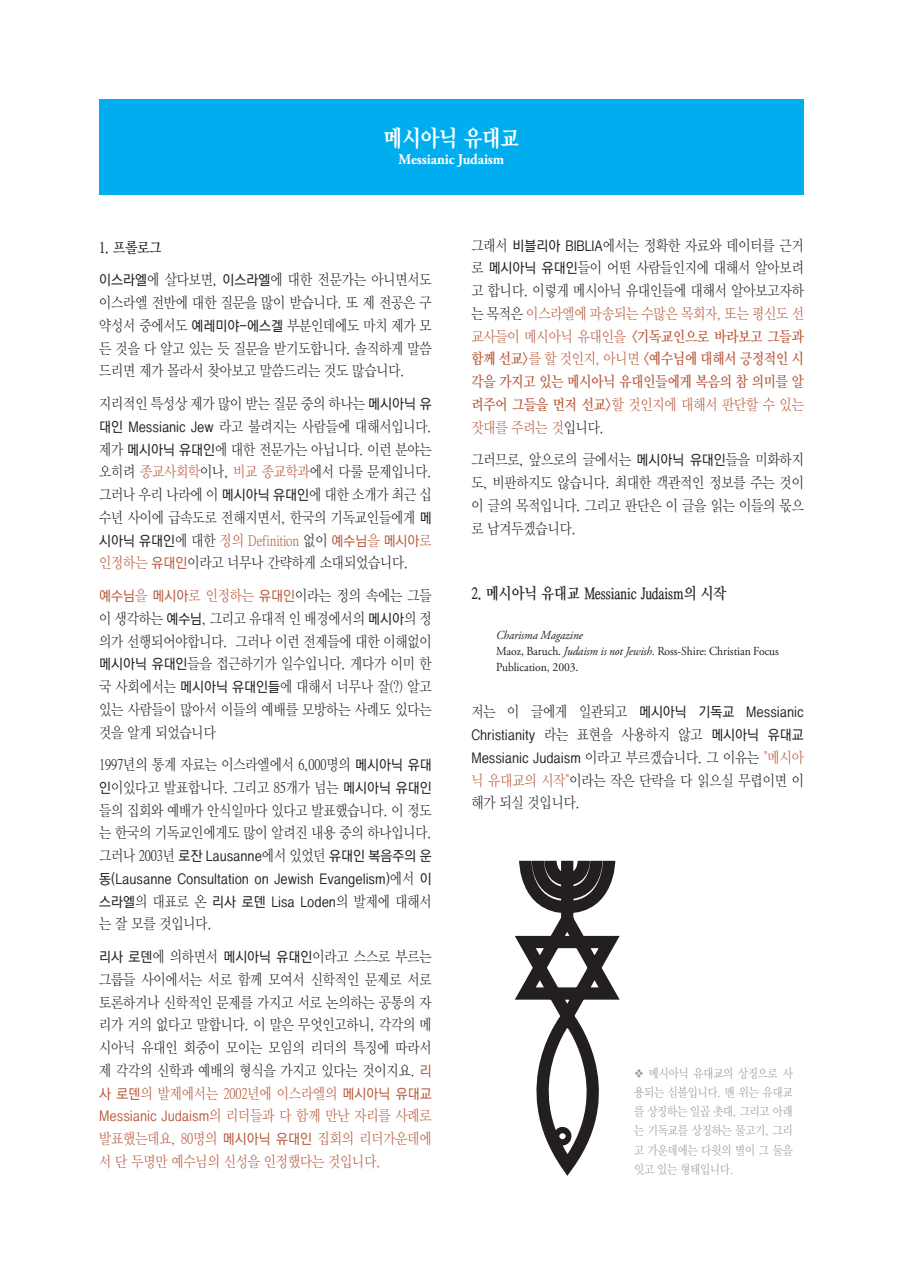
<style>
.page{position:relative;width:903px;height:1275px;background:#fff}
.page>*{position:absolute;margin:0;border:0;box-sizing:border-box;transform-origin:0 0}
.t1{font:22.75px "Y Mj O550";color:#fff;scale:.9 1}
.t2{font:15.75px "Y Mj O540";color:#231f20;scale:.9 1}
.t3{font:14.88px/22.8px "Y Mj O520";color:#231f20;text-align:justify;scale:.9 1}
.t4{font:14.88px/22.8px "Y Mj O520";color:#b95a3d;scale:.9 1}
.t5{font:700 14.88px "Adobe Garamond Pro";letter-spacing:-.005em;color:#fff;scale:.95 1}
.t6{font:14.88px "Y Mj O540";color:#231f20;scale:.9 1}
.t7{font:14px/22.8px "YGO530";color:#231f20;text-align:justify;scale:.95 1}
.t8{font:14px "YGO530";color:#b95a3d;scale:.95 1}
.t9{font:12.25px/19.2px "Y Mj O520";color:#939598;text-align:justify;scale:.9 1}
.한글_성경본문_기본{font:12.25px/15.8px "Adobe Garamond Pro";letter-spacing:-.005em;color:#231f20;scale:.95 1}
.한글_성경본문_기본-2{font:italic 12.25px "Adobe Garamond Pro";letter-spacing:-.005em;color:#231f20;scale:.95 1}
.s1{font-family:"YGO530";font-size:14px}
.s2{color:#b95a3d}
.s3{font-family:"YGO530";font-size:14px;color:#b95a3d}
.s4{font-family:"Y Mj O520";font-size:14.88px}
.s5{font-family:"Y Mj O540";color:#b95a3d}
.s6{font-style:italic}
.s7{font-family:"Y Mj O520";font-size:14.88px;color:#b95a3d}
</style>
<div class="page">
<div style="left:99px;top:99px;width:705px;height:96px;background:#00aeef"></div>
<svg style="left:515px;top:860px;width:105px;height:316px"></svg>
<p class="t1" style="left:384px;top:127px;width:152px">메시아닉 유대교</p>
<p class="t5" style="left:399px;top:151px;width:113px">Messianic Judaism</p>
<p class="t6" style="left:99px;top:240px;width:71px">1. 프롤로그</p>
<p class="t3" style="left:99px;top:269px;width:371px"><span class="s1">이스라엘</span>에 살다보면, <span class="s1">이스라엘</span>에 대한 전문가는 아니면서도 이스라엘 전반에 대한 질문을 많이 받습니다. 또 제 전공은 구 약성서 중에서도 <span class="s1">예레미야-에스겔</span> 부분인데에도 마치 제가 모 든 것을 다 알고 있는 듯 질문을 받기도합니다. 솔직하게 말씀 드리면 제가 몰라서 찾아보고 말씀드리는 것도 많습니다.</p>
<p class="t3" style="left:99px;top:392px;width:371px">지리적인 특성상 제가 많이 받는 질문 중의 하나는 <span class="s1">메시아닉 유 대인 Messianic Jew</span> 라고 불려지는 사람들에 대해서입니다. 제가 <span class="s1">메시아닉 유대인</span>에 대한 전문가는 아닙니다. 이런 분야는 오히려 <span class="s2">종교사회학</span>이나, <span class="s2">비교 종교학과</span>에서 다룰 문제입니다. 그러나 우리 나라에 이 <span class="s1">메시아닉 유대인</span>에 대한 소개가 최근 십 수년 사이에 급속도로 전해지면서, 한국의 기독교인들에게 <span class="s1">메 시아닉 유대인</span>에 대한 <span class="s2">정의 Definition</span> 없이 <span class="s3">예수님</span><span class="s2">을</span> <span class="s3">메시아</span><span class="s2">로 인정하는</span> <span class="s3">유대인</span>이라고 너무나 간략하게 소대되었습니다.</p>
<p class="t3" style="left:99px;top:584px;width:371px"><span class="s3">예수님</span><span class="s2">을</span> <span class="s3">메시아</span><span class="s2">로 인정하는</span> <span class="s3">유대인</span>이라는 정의 속에는 그들 이 생각하는 <span class="s1">예수님</span>, 그리고 유대적 인 배경에서의 <span class="s1">메시아</span>의 정 의가 선행되어야합니다. 그러나 이런 전제들에 대한 이해없이 <span class="s1">메시아닉 유대인</span>들을 접근하기가 일수입니다. 게다가 이미 한 국 사회에서는 <span class="s1">메시아닉 유대인들</span>에 대해서 너무나 잘(?) 알고 있는 사람들이 많아서 이들의 예배를 모방하는 사례도 있다는 것을 알게 되었습니다</p>
<p class="t3" style="left:99px;top:754px;width:371px">1997년의 통계 자료는 이스라엘에서 6,000명의 <span class="s1">메시아닉 유대 인</span>이있다고 발표합니다. 그리고 85개가 넘는 <span class="s1">메시아닉 유대인 </span>들의 집회와 예배가 안식일마다 있다고 발표했습니다. 이 정도 는 한국의 기독교인에게도 많이 알려진 내용 중의 하나입니다.</p>
<p class="t7" style="left:99px;top:845px;width:351px"><span class="s4">그러나 2003년</span> 로잔 Lausanne<span class="s4">에서 있었던</span> 유대인 복음주의 운 동(Lausanne Consultation on Jewish Evangelism)<span class="s4">에서</span> 이 스라엘<span class="s4">의 대표로 온</span> 리사 로덴 Lisa Loden<span class="s4">의 발제에 대해서</span></p>
<p class="t3" style="left:99px;top:913px;width:126px">는 잘 모를 것입니다.</p>
<p class="t3" style="left:99px;top:945px;width:371px"><span class="s1">리사 로덴</span>에 의하면서 <span class="s1">메시아닉 유대인</span>이라고 스스로 부르는 그룹들 사이에서는 서로 함께 모여서 신학적인 문제로 서로 토론하거나 신학적인 문제를 가지고 서로 논의하는 공통의 자 리가 거의 없다고 말합니다. 이 말은 무엇인고하니, 각각의 메 시아닉 유대인 회중이 모이는 모임의 리더의 특징에 따라서 제 각각의 신학과 예배의 형식을 가지고 있다는 것이지요. <span class="s3">리 사 로덴</span><span class="s2">의 발제에서는 2002년에 이스라엘의</span> <span class="s3">메시아닉 유대교</span></p>
<p class="t8" style="left:99px;top:1109px;width:351px">Messianic Judaism<span class="s4">의 리더들과 다 함께 만난 자리를 사례로</span></p>
<p class="t4" style="left:99px;top:1127px;width:371px">발표했는데요, 80명의 <span class="s1">메시아닉 유대인</span> 집회의 리더가운데에 서 단 두명만 예수님의 신성을 인정했다는 것입니다.</p>
<p class="t3" style="left:471px;top:234px;width:371px">그래서 <span class="s1">비블리아 BIBLIA</span>에서는 정확한 자료와 데이터를 근거 로 <span class="s1">메시아닉 유대인</span>들이 어떤 사람들인지에 대해서 알아보려 고 합니다. 이렇게 메시아닉 유대인들에 대해서 알아보고자하 는 목적은 <span class="s2">이스라엘에 파송되는 수많은 목회자, 또는 평신도 선 교사들이 메시아닉 유대인을</span> <span class="s5">&lt;기독교인으로 바라보고 그들과 함께 선교&gt;</span><span class="s2">를 할 것인지, 아니면</span> <span class="s5">&lt;예수님에 대해서 긍정적인 시 각을 가지고 있는 메시아닉 유대인들에게 복음의 참 의미를 알 려주어 그들을 먼저 선교&gt;</span><span class="s2">할 것인지에 대해서 판단할 수 있는 잣대를 주려는 것</span>입니다.</p>
<p class="t3" style="left:471px;top:449px;width:371px">그러므로, 앞으로의 글에서는 <span class="s1">메시아닉 유대인</span>들을 미화하지 도, 비판하지도 않습니다. 최대한 객관적인 정보를 주는 것이 이 글의 목적입니다. 그리고 판단은 이 글을 읽는 이들의 몫으 로 남겨두겠습니다.</p>
<p class="t2" style="left:471px;top:585px;width:285px">2. 메시아닉 유대교 Messianic Judaism의 시작</p>
<p class="한글_성경본문_기본-2" style="left:496px;top:628px;width:93px">Charisma Magazine</p>
<p class="한글_성경본문_기본" style="left:496px;top:644px;width:299px">Maoz, Baruch. <span class="s6">Judaism is not Jewish.</span> Ross-Shire: Christian Focus<br>Publication, 2003.</p>
<p class="t7" style="left:471px;top:702px;width:351px"><span class="s4">저는 이 글에게 일관되고</span> 메시아닉 기독교 Messianic Christianity <span class="s4">라는 표현을 사용하지 않고</span> 메시아닉 유대교 Messianic Judaism <span class="s4">이라고 부르겠습니다. 그 이유는</span> <span class="s7">"메시아</span></p>
<p class="t3" style="left:471px;top:769px;width:371px"><span class="s2">닉 유대교의 시작"</span>이라는 작은 단락을 다 읽으실 무렵이면 이 해가 되실 것입니다.</p>
<p class="t9" style="left:634px;top:1063px;width:178px">❖ 메시아닉 유대교의 상징으로 사 용되는 심볼입니다. 맨 위는 유대교 를 상징하는 일곱 촛대, 그리고 아래 는 기독교를 상징하는 물고기, 그리 고 가운데에는 다윗의 별이 그 둘을 잇고 있는 형태입니다.</p>
</div>
